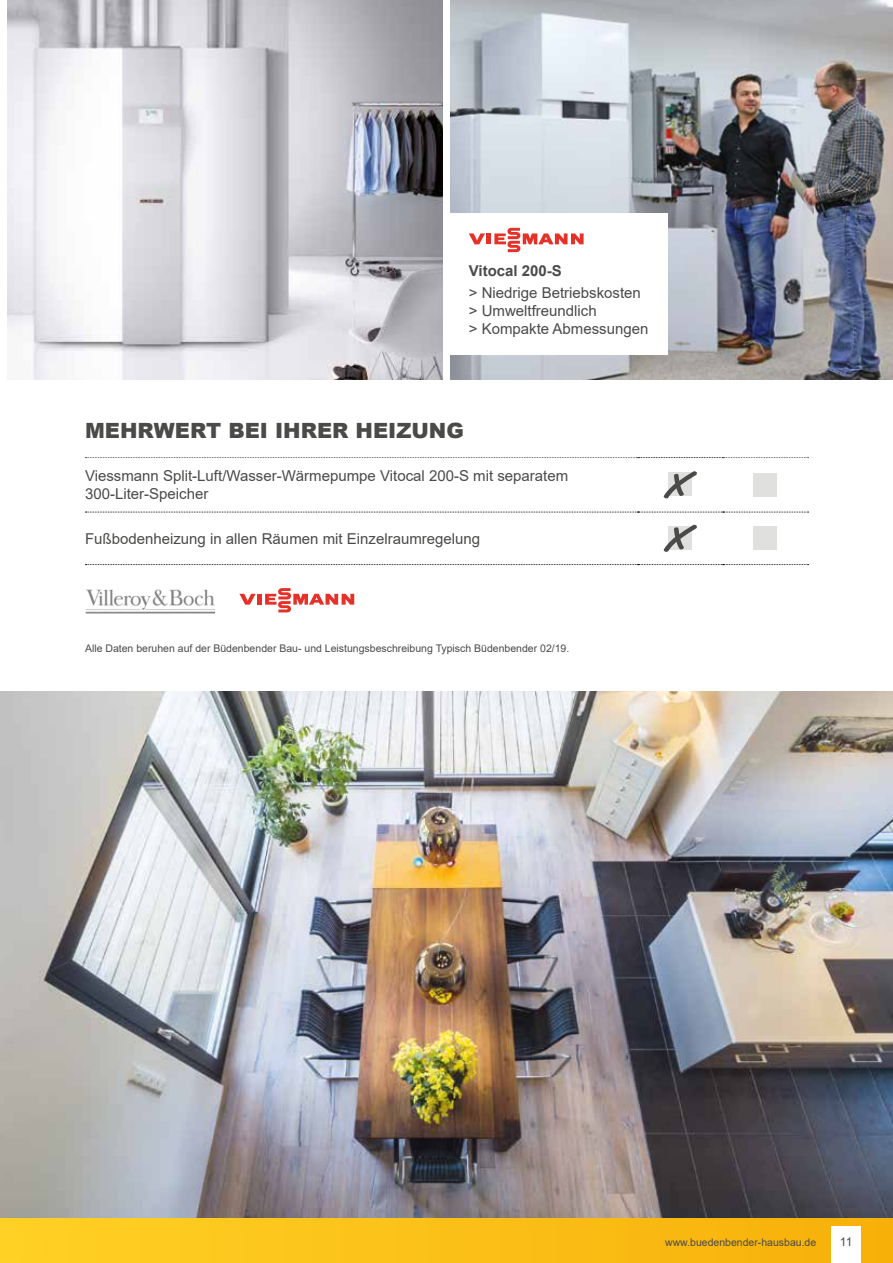
<style>
.page{position:relative;width:893px;height:1263px;background:#fff}
.page>*{position:absolute;margin:0;border:0;box-sizing:border-box;transform-origin:0 0}
.t1{font:900 21px "Arial";color:#4a4a49}
.t2{font:15px/18px "Arial";color:#4a4a49}
.t3{font:700 15px "Arial";color:#4a4a49}
.t4{font:12px "Arial";color:#4a4a49}
.t5{font:10.5px "Arial";color:#4a4a49}
</style>
<div class="page">
<div style="left:0;top:1218px;width:893px;height:45px;background:linear-gradient(to right,#ffd023,#f7b211)"></div>
<div style="left:831px;top:1227px;width:30px;height:36px;background:#fff"></div>
<img style="left:0;top:691px;width:893px;height:527px">
<svg style="left:85px;top:512px;width:723px;height:1px"></svg>
<svg style="left:85px;top:564px;width:723px;height:1px"></svg>
<svg style="left:85px;top:457px;width:723px;height:1px"></svg>
<svg style="left:663px;top:471px;width:34px;height:28px"></svg>
<div style="left:754px;top:473px;width:23px;height:24px;background:#e0e0df"></div>
<svg style="left:663px;top:524px;width:34px;height:28px"></svg>
<div style="left:754px;top:526px;width:23px;height:24px;background:#e0e0df"></div>
<img style="left:7px;top:0;width:436px;height:379px">
<img style="left:450px;top:0;width:443px;height:379px">
<div style="left:446px;top:214px;width:222px;height:141px;background:#fff"></div>
<img style="left:85px;top:589px;width:130px;height:24px">
<hr style="left:487px;top:233px;width:4px;height:11px;background:#e63129">
<svg style="left:469px;top:233px;width:16px;height:11px"></svg>
<svg style="left:494px;top:228px;width:90px;height:24px"></svg>
<hr style="left:257px;top:594px;width:4px;height:11px;background:#e63129">
<svg style="left:239px;top:594px;width:17px;height:11px"></svg>
<svg style="left:265px;top:588px;width:89px;height:25px"></svg>
<p class="t3" style="left:469px;top:260px;width:95px">Vitocal 200-S</p>
<p class="t2" style="left:469px;top:284px;width:181px">&gt; Niedrige Betriebskosten &gt; Umweltfreundlich<br>&gt; Kompakte Abmessungen</p>
<h1 class="t1" style="left:85px;top:415px;width:380px">MEHRWERT BEI IHRER HEIZUNG</h1>
<p class="t2" style="left:85px;top:467px;width:485px">Viessmann Split-Luft/Wasser-Wärmepumpe Vitocal 200-S mit separatem<br>300-Liter-Speicher</p>
<p class="t2" style="left:85px;top:529px;width:397px">Fußbodenheizung in allen Räumen mit Einzelraumregelung</p>
<p class="t5" style="left:85px;top:641px;width:486px">Alle Daten beruhen auf der Büdenbender Bau- und Leistungsbeschreibung Typisch Büdenbender 02/19.</p>
<p class="t5" style="left:665px;top:1235px;width:153px">www.buedenbender-hausbau.de</p>
<p class="t4" style="left:840px;top:1233px;width:14px">11</p>
</div>
